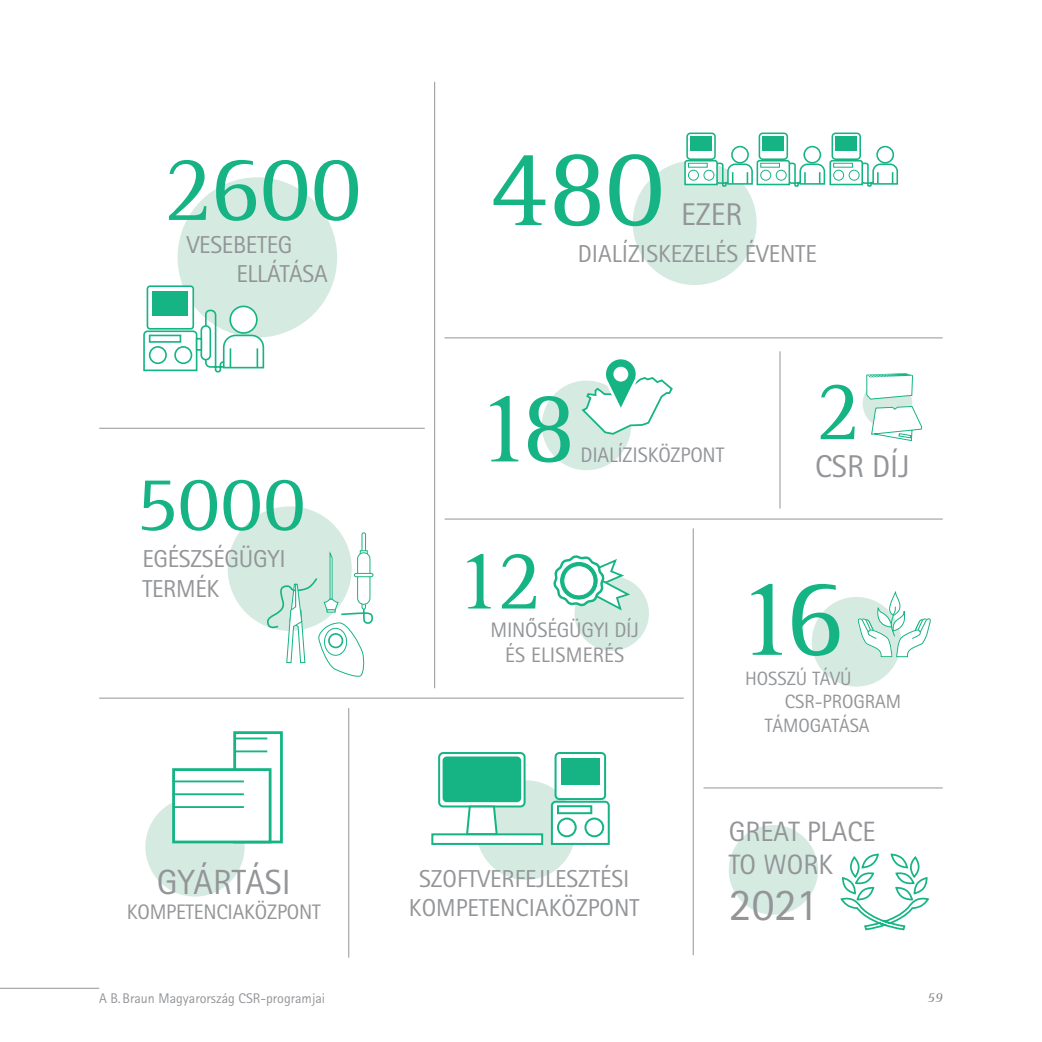
<style>
.page{position:relative;width:1042px;height:1042px;background:#fff}
.page>*{position:absolute;margin:0;border:0;box-sizing:border-box;transform-origin:0 0}
.t1{font:113.75px "Rotis Serif 55";color:#16b484}
.t2{font:105px "Rotis Serif 55";color:#16b484}
.t3{font:96.25px "Rotis Serif 55";color:#16b484}
.t4{font:87.5px "Rotis Serif 55";color:#16b484}
.t5{font:80.5px "Rotis Serif 55";color:#16b484}
.t6{font:45.5px "Rotis Sans Serif Pro";color:#939598}
.t7{font:35px "Rotis Sans Serif Pro";color:#939598}
.t8{font:31.5px "Rotis Sans Serif Pro";color:#939598}
.t9{font:28px/33.6px "Rotis Sans Serif Pro";color:#939598}
.t10{font:24.5px/29.4px "Rotis Sans Serif Pro";color:#939598}
.t11{font:21px/25.2px "Rotis Sans Serif Pro";letter-spacing:-.01em;color:#939598;text-align:center}
.t12{font:19.25px "Rotis Sans Serif Pro";color:#939598}
.t13{font:14px "Rotis Sans Serif Pro";color:#939598}
.t14{font:14px "Rotis Serif CE Italic 56 A";color:#808285}
</style>
<div class="page">
<hr style="left:434px;top:82px;width:1px;height:606px;background:#939598">
<hr style="left:444px;top:337px;width:499px;height:1px;background:#939598">
<hr style="left:444px;top:519px;width:499px;height:1px;background:#939598">
<hr style="left:99px;top:698px;width:585px;height:1px;background:#939598">
<hr style="left:693px;top:528px;width:1px;height:427px;background:#939598">
<hr style="left:779px;top:351px;width:1px;height:157px;background:#939598">
<hr style="left:348px;top:708px;width:1px;height:249px;background:#939598">
<hr style="left:703px;top:787px;width:240px;height:1px;background:#939598">
<hr style="left:99px;top:428px;width:326px;height:1px;background:#939598">
<div style="left:178px;top:177px;width:159px;height:160px;background:#d5ebe1;border-radius:50%"></div>
<div style="left:632px;top:160px;width:124px;height:125px;background:#d5ebe1;border-radius:50%"></div>
<div style="left:228px;top:506px;width:124px;height:125px;background:#d5ebe1;border-radius:50%"></div>
<div style="left:542px;top:380px;width:89px;height:90px;background:#d5ebe1;border-radius:50%"></div>
<div style="left:862px;top:379px;width:50px;height:49px;background:#d5ebe1;border-radius:50%"></div>
<div style="left:812px;top:597px;width:89px;height:89px;background:#d5ebe1;border-radius:50%"></div>
<div style="left:574px;top:576px;width:75px;height:75px;background:#d5ebe1;border-radius:50%"></div>
<div style="left:729px;top:825px;width:89px;height:89px;background:#d5ebe1;border-radius:50%"></div>
<div style="left:476px;top:780px;width:99px;height:100px;background:#d5ebe1;border-radius:50%"></div>
<div style="left:145px;top:797px;width:100px;height:99px;background:#d5ebe1;border-radius:50%"></div>
<svg style="left:580px;top:359px;width:93px;height:76px"></svg>
<div style="left:147px;top:286px;width:46px;height:43px;background:#fff;border-radius:3px"></div>
<div style="left:147px;top:285px;width:47px;height:45px;border:2px solid #16b484;border-radius:3px"></div>
<div style="left:152px;top:291px;width:36px;height:24px;background:#16b484"></div>
<svg style="left:143px;top:330px;width:55px;height:42px"></svg>
<div style="left:200px;top:325px;width:11px;height:35px;border:2px solid #16b484;border-radius:4px"></div>
<svg style="left:196px;top:338px;width:6px;height:13px"></svg>
<svg style="left:230px;top:306px;width:27px;height:27px"></svg>
<div style="left:229px;top:305px;width:29px;height:29px;border:2px solid #16b484;border-radius:50%"></div>
<svg style="left:204px;top:309px;width:61px;height:64px"></svg>
<div style="left:731px;top:146px;width:18px;height:18px;border:2px solid #16b484;border-radius:50%"></div>
<div style="left:686px;top:132px;width:30px;height:28px;border:2px solid #16b484;border-radius:3px"></div>
<div style="left:690px;top:136px;width:22px;height:15px;background:#16b484"></div>
<div style="left:803px;top:146px;width:18px;height:18px;border:2px solid #16b484;border-radius:50%"></div>
<div style="left:758px;top:132px;width:30px;height:28px;border:2px solid #16b484;border-radius:3px"></div>
<div style="left:762px;top:136px;width:22px;height:15px;background:#16b484"></div>
<div style="left:876px;top:146px;width:18px;height:18px;border:2px solid #16b484;border-radius:50%"></div>
<div style="left:831px;top:132px;width:30px;height:28px;border:2px solid #16b484;border-radius:3px"></div>
<svg style="left:683px;top:159px;width:216px;height:29px"></svg>
<div style="left:835px;top:136px;width:22px;height:15px;background:#16b484"></div>
<div style="left:833px;top:170px;width:10px;height:10px;background:#fff;border-radius:50%"></div>
<div style="left:833px;top:170px;width:11px;height:11px;border:1px solid #16b484;border-radius:50%"></div>
<div style="left:849px;top:170px;width:10px;height:10px;background:#fff;border-radius:50%"></div>
<div style="left:849px;top:170px;width:10px;height:11px;border:1px solid #16b484;border-radius:50%"></div>
<svg style="left:833px;top:163px;width:20px;height:5px"></svg>
<div style="left:431px;top:833px;width:112px;height:12px;background:#fff;border:2px solid #16b484"></div>
<svg style="left:439px;top:753px;width:85px;height:53px"></svg>
<div style="left:438px;top:752px;width:87px;height:55px;border:2px solid #16b484;border-radius:4px"></div>
<div style="left:442px;top:756px;width:79px;height:46px;background:#16b484;border-radius:4px"></div>
<svg style="left:465px;top:804px;width:34px;height:32px"></svg>
<div style="left:555px;top:753px;width:50px;height:46px;background:#fff;border-radius:4px"></div>
<div style="left:554px;top:752px;width:52px;height:48px;border:2px solid #16b484;border-radius:4px"></div>
<div style="left:561px;top:758px;width:38px;height:27px;background:#16b484"></div>
<svg style="left:550px;top:800px;width:60px;height:45px"></svg>
<div style="left:233px;top:731px;width:50px;height:112px;background:#fff;border:3px solid #16b484"></div>
<hr style="left:235px;top:737px;width:32px;height:2px;background:#16b484">
<hr style="left:235px;top:750px;width:32px;height:2px;background:#16b484">
<div style="left:172px;top:768px;width:99px;height:75px;background:#fff;border:3px solid #16b484"></div>
<hr style="left:173px;top:780px;width:71px;height:2px;background:#16b484">
<hr style="left:173px;top:793px;width:71px;height:2px;background:#16b484">
<hr style="left:173px;top:806px;width:71px;height:2px;background:#16b484">
<svg style="left:857px;top:592px;width:74px;height:65px"></svg>
<div style="left:361px;top:532px;width:5px;height:25px;border:1px solid #16b484;border-radius:2px"></div>
<svg style="left:262px;top:550px;width:112px;height:127px"></svg>
<div style="left:358px;top:553px;width:12px;height:51px;background:#fff;border-radius:6px"></div>
<div style="left:357px;top:552px;width:13px;height:53px;border:1px solid #16b484;border-radius:6px"></div>
<div style="left:354px;top:573px;width:19px;height:4px;border:1px solid #16b484;border-radius:2px"></div>
<svg style="left:866px;top:373px;width:47px;height:27px"></svg>
<svg style="left:871px;top:406px;width:51px;height:35px"></svg>
<svg style="left:553px;top:555px;width:77px;height:57px"></svg>
<div style="left:560px;top:562px;width:37px;height:37px;background:#16b484;border-radius:50%"></div>
<div style="left:560px;top:562px;width:37px;height:37px;border:1px solid #16b484;border-radius:50%"></div>
<div style="left:564px;top:566px;width:30px;height:30px;background:#fff;border-radius:50%"></div>
<div style="left:563px;top:565px;width:31px;height:31px;border:1px solid #16b484;border-radius:50%"></div>
<svg style="left:840px;top:853px;width:89px;height:78px"></svg>
<hr style="left:0;top:988px;width:99px;height:1px;background:#939598">
<h3 class="t3" style="left:163px;top:133px;width:200px">2600</h3>
<p class="t10" style="left:236px;top:230px;width:93px;text-indent:-50px">VESEBETEG<br>ELLÁTÁSA</p>
<h3 class="t5" style="left:136px;top:457px;width:171px">5000</h3>
<p class="t10" style="left:142px;top:544px;width:145px">EGÉSZSÉGÜGYI<br>TERMÉK</p>
<h3 class="t7" style="left:157px;top:861px;width:136px">GYÁRTÁSI</h3>
<p class="t11" style="left:127px;top:899px;width:195px">KOMPETENCIAKÖZPONT</p>
<h1 class="t1" style="left:489px;top:123px;width:177px">480</h1>
<p class="t8" style="left:681px;top:196px;width:63px">EZER</p>
<p class="t10" style="left:578px;top:239px;width:241px">DIALÍZISKEZELÉS ÉVENTE</p>
<h2 class="t2" style="left:475px;top:367px;width:102px">18</h2>
<p class="t11" style="left:580px;top:442px;width:145px">DIALÍZISKÖZPONT</p>
<h3 class="t4" style="left:815px;top:360px;width:47px">2</h3>
<p class="t8" style="left:815px;top:448px;width:96px">CSR DÍJ</p>
<h3 class="t4" style="left:455px;top:530px;width:88px">12</h3>
<p class="t11" style="left:490px;top:617px;width:150px">MINŐSÉGÜGYI DÍJ<br>ÉS ELISMERÉS</p>
<h1 class="t1" style="left:735px;top:552px;width:110px">16</h1>
<p class="t12" style="left:745px;top:667px;width:108px">HOSSZÚ TÁVÚ</p>
<p class="t12" style="left:785px;top:690px;width:118px">CSR-PROGRAM</p>
<p class="t12" style="left:765px;top:713px;width:106px">TÁMOGATÁSA</p>
<p class="t10" style="left:409px;top:864px;width:232px;text-align:center">SZOFTVERFEJLESZTÉSI<br>KOMPETENCIAKÖZPONT</p>
<p class="t9" style="left:729px;top:815px;width:148px">GREAT PLACE<br>TO WORK</p>
<h3 class="t6" style="left:729px;top:877px;width:91px">2021</h3>
<p class="t13" style="left:99px;top:990px;width:227px">A B.Braun Magyarország CSR-programjai</p>
<p class="t14" style="left:927px;top:989px;width:17px">59</p>
</div>
